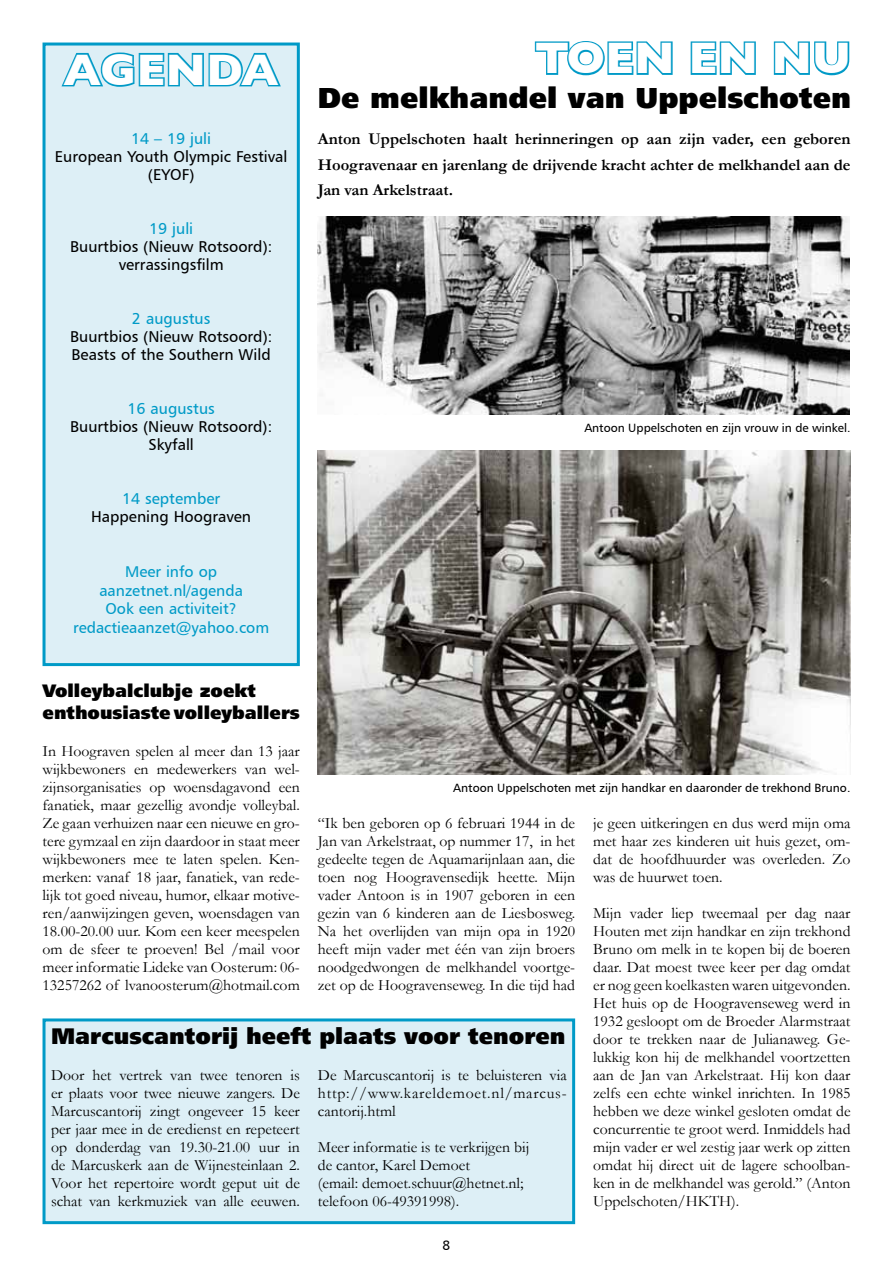
<style>
.page{position:relative;width:893px;height:1263px;background:#fff}
.page>*{position:absolute;margin:0;border:0;box-sizing:border-box;transform-origin:0 0}
.t1{font:700 45px "Gill Sans";color:#fff}
.t2{font:28.8px "Humanist 777 BT Extra Black B";color:#000}
.t3{font:22.5px "Humanist 777 BT Extra Black B";color:#000}
.t4{font:18px/22.5px "Humanist 777 BT Extra Black B";color:#000}
.t5{font:700 16.5px/25.5px "Garamond";color:#000;text-align:justify}
.t6{font:15.75px/18px "Garamond";color:#000;text-align:justify}
.t7{font:15.75px/18px "Humanist 777 BT Roman B";color:#000;text-align:center}
.t8{font:15.75px "Humanist 777 BT Roman B";color:#009ac7}
.t9{font:15.6px/18.8px "Humanist 777 BT Roman B";color:#009ac7;text-align:center}
.t10{font:13.5px "Humanist 777 BT Roman B";color:#000}
.t11{font:12px "Humanist 777 BT Roman B";color:#000}
</style>
<div class="page">
<div style="left:43px;top:1018px;width:532px;height:206px;background:#ddeff6;border:3px solid #009ac7"></div>
<svg style="left:534px;top:41px;width:139px;height:35px"></svg>
<svg style="left:690px;top:41px;width:66px;height:34px"></svg>
<svg style="left:773px;top:41px;width:77px;height:35px"></svg>
<div style="left:44px;top:44px;width:254px;height:620px;background:#ddeff6"></div>
<svg style="left:61px;top:52px;width:220px;height:35px"></svg>
<div style="left:43px;top:43px;width:257px;height:623px;border:3px solid #009ac7"></div>
<img style="left:318px;top:450px;width:532px;height:324px">
<img style="left:318px;top:216px;width:532px;height:198px">
<h1 class="t1" style="left:64px;top:43px;width:217px">AGENDA</h1>
<p class="t8" style="left:131px;top:129px;width:82px">14 – 19 juli</p>
<p class="t7" style="left:55px;top:147px;width:234px">European Youth Olympic Festival (EYOF)</p>
<p class="t8" style="left:149px;top:219px;width:46px">19 juli</p>
<p class="t7" style="left:70px;top:237px;width:204px">Buurtbios (Nieuw Rotsoord): verrassingsfilm</p>
<p class="t8" style="left:132px;top:309px;width:80px">2 augustus</p>
<p class="t7" style="left:70px;top:327px;width:204px;text-align:left">Buurtbios (Nieuw Rotsoord):<br>Beasts of the Southern Wild</p>
<p class="t8" style="left:127px;top:399px;width:89px">16 augustus</p>
<p class="t7" style="left:70px;top:417px;width:204px">Buurtbios (Nieuw Rotsoord):<br>Skyfall</p>
<p class="t8" style="left:122px;top:489px;width:100px">14 september</p>
<p class="t7" style="left:91px;top:507px;width:162px">Happening Hoograven</p>
<p class="t9" style="left:73px;top:562px;width:198px">Meer info op aanzetnet.nl/agenda<br>Ook een activiteit? redactieaanzet@yahoo.com</p>
<h1 class="t1" style="left:535px;top:32px;width:318px">TOEN EN NU</h1>
<h2 class="t2" style="left:318px;top:79px;width:535px">De melkhandel van Uppelschoten</h2>
<p class="t5" style="left:318px;top:126px;width:534px">Anton Uppelschoten haalt herinneringen op aan zijn vader, een geboren Hoogravenaar en jarenlang de drijvende kracht achter de melkhandel aan de Jan van Arkelstraat.</p>
<p class="t11" style="left:584px;top:420px;width:268px">Antoon Uppelschoten en zijn vrouw in de winkel.</p>
<p class="t4" style="left:43px;top:679px;width:259px">Volleybalclubje zoekt enthousiaste volleyballers</p>
<p class="t6" style="left:43px;top:742px;width:259px">In Hoograven spelen al meer dan 13 jaar wijkbewoners en medewerkers van wel&shy;zijnsorganisaties op woensdagavond een fanatiek, maar gezellig avondje volleybal.<br>Ze gaan verhuizen naar een nieuwe en gro&shy;tere gymzaal en zijn daardoor in staat meer wijkbewoners mee te laten spelen. Ken&shy;merken: vanaf 18 jaar, fanatiek, van rede&shy;lijk tot goed niveau, humor, elkaar motive&shy;ren/aanwijzingen geven, woensdagen van 18.00-20.00 uur. Kom een keer meespelen om de sfeer te proeven! Bel /mail voor meer informatie Lideke van Oosterum: 06- 13257262 of lvanoosterum@hotmail.com</p>
<p class="t11" style="left:453px;top:780px;width:399px">Antoon Uppelschoten met zijn handkar en daaronder de trekhond Bruno.</p>
<p class="t6" style="left:318px;top:814px;width:259px">“Ik ben geboren op 6 februari 1944 in de Jan van Arkelstraat, op nummer 17, in het gedeelte tegen de Aquamarijnlaan aan, die toen nog Hoogravensedijk heette. Mijn vader Antoon is in 1907 geboren in een gezin van 6 kinderen aan de Liesbosweg.<br>Na het overlijden van mijn opa in 1920 heeft mijn vader met één van zijn broers noodgedwongen de melkhandel voortge&shy;zet op de Hoogravenseweg. In die tijd had</p>
<p class="t6" style="left:593px;top:814px;width:259px">je geen uitkeringen en dus werd mijn oma met haar zes kinderen uit huis gezet, om&shy;dat de hoofdhuurder was overleden. Zo was de huurwet toen.</p>
<p class="t6" style="left:593px;top:904px;width:259px">Mijn vader liep tweemaal per dag naar Houten met zijn handkar en zijn trekhond Bruno om melk in te kopen bij de boeren daar. Dat moest twee keer per dag omdat er nog geen koelkasten waren uitgevonden.<br>Het huis op de Hoogravenseweg werd in 1932 gesloopt om de Broeder Alarmstraat door te trekken naar de Julianaweg. Ge&shy;lukkig kon hij de melkhandel voortzetten aan de Jan van Arkelstraat. Hij kon daar zelfs een echte winkel inrichten. In 1985 hebben we deze winkel gesloten omdat de concurrentie te groot werd. Inmiddels had mijn vader er wel zestig jaar werk op zitten omdat hij direct uit de lagere schoolban&shy;ken in de melkhandel was gerold.” (Anton Uppelschoten/HKTH).</p>
<h3 class="t3" style="left:51px;top:1022px;width:516px">Marcuscantorij heeft plaats voor tenoren</h3>
<p class="t6" style="left:51px;top:1066px;width:250px">Door het vertrek van twee tenoren is er plaats voor twee nieuwe zangers. De Marcuscantorij zingt ongeveer 15 keer per jaar mee in de eredienst en repeteert op donderdag van 19.30-21.00 uur in de Marcuskerk aan de Wijnesteinlaan 2.<br>Voor het repertoire wordt geput uit de schat van kerkmuziek van alle eeuwen.</p>
<p class="t6" style="left:318px;top:1066px;width:250px">De Marcuscantorij is te beluisteren via http://www.kareldemoet.nl/marcus&shy;cantorij.html</p>
<p class="t6" style="left:318px;top:1138px;width:213px;text-align:left">Meer informatie is te verkrijgen bij de cantor, Karel Demoet<br>(email: demoet.schuur@hetnet.nl; telefoon 06-49391998).</p>
<p class="t10" style="left:443px;top:1237px;width:9px">8</p>
</div>
